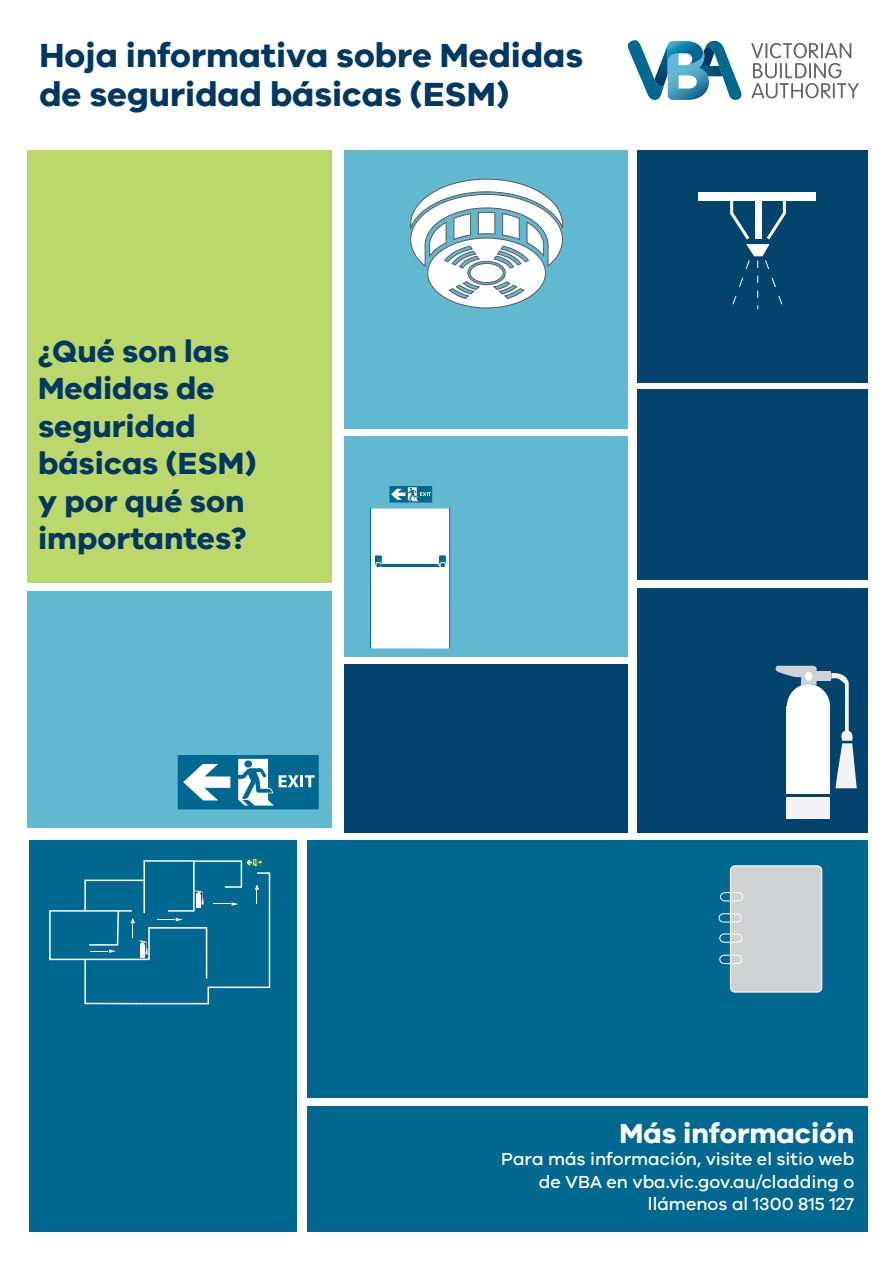
<style>
.page{position:relative;width:893px;height:1263px;background:#fff}
.page>*{position:absolute;margin:0;border:0;box-sizing:border-box;transform-origin:0 0}
.t1{font:700 34.5px/39px "VIC";color:#003863}
.t2{font:700 31.5px/37.5px "VIC";color:#003863}
.t3{font:700 28.5px "VIC";color:#fff}
.t4{font:500 18px/22.5px "VIC";color:#fff;text-align:right}
</style>
<div class="page">
<div style="left:637px;top:588px;width:230px;height:245px;background:#03446e"></div>
<div style="left:637px;top:150px;width:230px;height:233px;background:#03446e"></div>
<div style="left:27px;top:150px;width:305px;height:433px;background:#bcd86a"></div>
<div style="left:344px;top:150px;width:283px;height:279px;background:#60b8d1"></div>
<div style="left:344px;top:436px;width:283px;height:221px;background:#60b8d1"></div>
<div style="left:637px;top:389px;width:230px;height:191px;background:#03446e"></div>
<div style="left:344px;top:664px;width:283px;height:169px;background:#03446e"></div>
<div style="left:27px;top:591px;width:305px;height:236px;background:#60b8d1"></div>
<div style="left:29px;top:840px;width:268px;height:392px;background:#006891"></div>
<div style="left:307px;top:840px;width:560px;height:258px;background:#006891"></div>
<div style="left:307px;top:1106px;width:560px;height:126px;background:#006891"></div>
<svg style="left:410px;top:178px;width:153px;height:131px"></svg>
<div style="left:698px;top:193px;width:117px;height:8px;background:#fff"></div>
<svg style="left:730px;top:201px;width:56px;height:108px"></svg>
<svg style="left:389px;top:486px;width:43px;height:16px"></svg>
<div style="left:370px;top:508px;width:80px;height:140px;background:#fff"></div>
<svg style="left:178px;top:755px;width:141px;height:54px;background:#4490ae"></svg>
<div style="left:787px;top:707px;width:43px;height:87px;background:#fff"></div>
<div style="left:787px;top:797px;width:43px;height:22px;background:#f2f3f4"></div>
<svg style="left:775px;top:666px;width:82px;height:122px"></svg>
<div style="left:730px;top:866px;width:92px;height:126px;background:#d1d2d4;border-radius:4px"></div>
<div style="left:730px;top:865px;width:92px;height:127px;border:1px solid #fff;border-radius:4px"></div>
<div style="left:720px;top:892px;width:23px;height:9px;border:1px solid #fff;border-radius:4px"></div>
<div style="left:719px;top:913px;width:23px;height:9px;border:1px solid #fff;border-radius:4px"></div>
<div style="left:719px;top:934px;width:23px;height:9px;border:1px solid #fff;border-radius:4px"></div>
<div style="left:719px;top:955px;width:23px;height:9px;border:1px solid #fff;border-radius:4px"></div>
<svg style="left:751px;top:43px;width:108px;height:55px"></svg>
<svg style="left:627px;top:40px;width:115px;height:60px"></svg>
<div style="left:49px;top:910px;width:37px;height:50px;border:1px solid #fff"></div>
<svg style="left:84px;top:858px;width:187px;height:147px"></svg>
<p class="t1" style="left:39px;top:35px;width:545px">Hoja informativa sobre Medidas de seguridad básicas (ESM(</p>
<p class="t2" style="left:38px;top:332px;width:220px">¿Qué son las<br>Medidas de seguridad básicas (ESM( y por qué son importantes?</p>
<p class="t3" style="left:619px;top:1115px;width:236px">Más información</p>
<p class="t4" style="left:501px;top:1147px;width:355px">Para más información, visite el sitio web de VBA en vba.vic.gov.au/cladding o llámenos al 1300 815 127</p>
</div>
